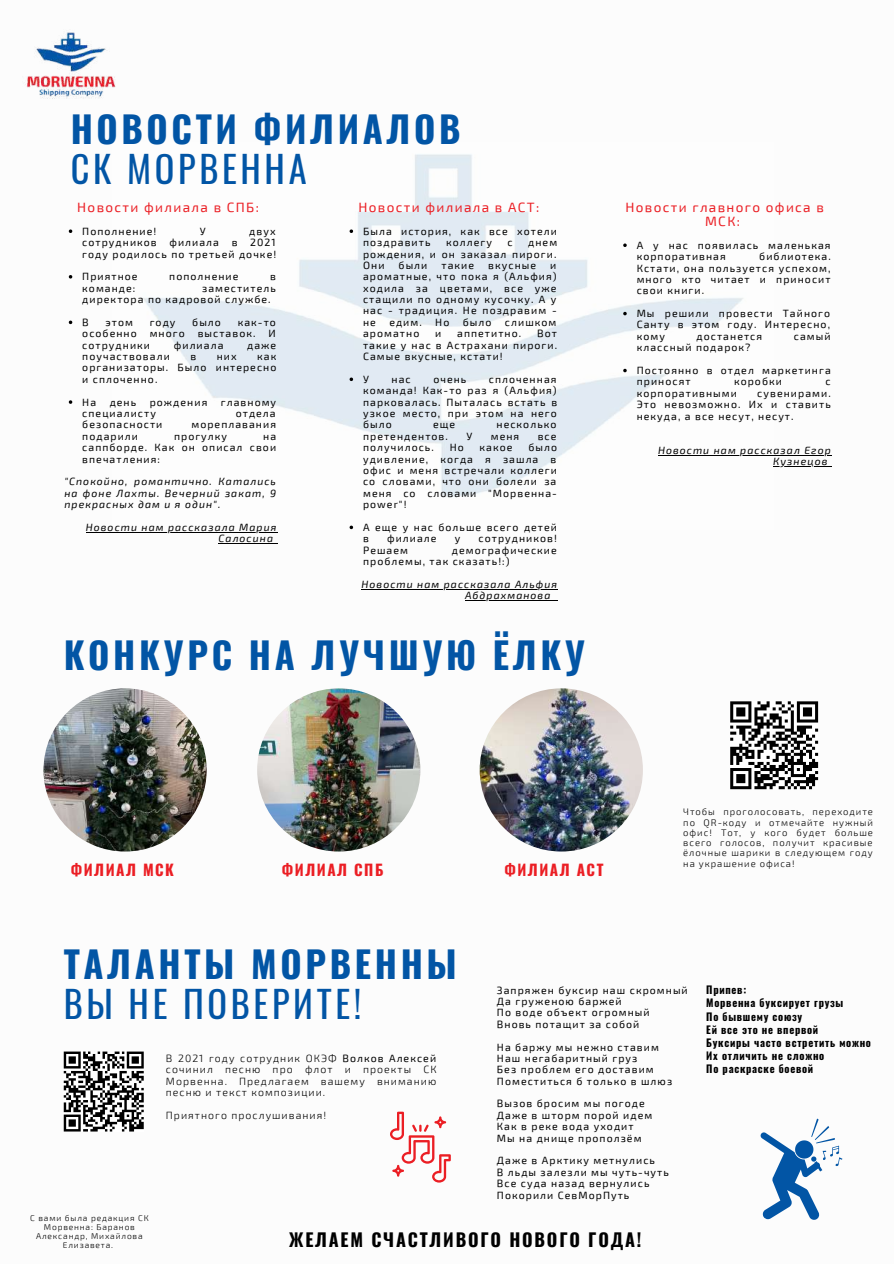
<style>
.page{position:relative;width:894px;height:1264px;background:#fff}
.page>*{position:absolute;margin:0;border:0;box-sizing:border-box;transform-origin:0 0}
.t1{font:700 36.45px "Oswald";letter-spacing:.1em;color:#0255a5}
.t2{font:36.45px "Oswald";letter-spacing:.1em;color:#0255a5}
.t3{font:700 18px "Oswald";letter-spacing:.1em;color:#000}
.t4{font:700 15.15px "Oswald";letter-spacing:.1em;color:#eb1e24}
.t5{font:13.5px/14px "Exo 2";letter-spacing:.1em;color:#eb1e24;text-align:center}
.t6{font:10.5px/11.4px "Exo 2";letter-spacing:.1em;color:#000;text-align:justify}
.t7{font:italic 10.5px/11.4px "Exo 2";letter-spacing:.1em;color:#000}
.t8{font:300 10.5px/11.4px "Exo 2";letter-spacing:.1em;color:#000;text-align:justify}
.t9{font:700 10.5px/13.2px "Oswald";letter-spacing:.07em;color:#000}
.t10{font:300 9.45px/10.2px "Exo 2";letter-spacing:.1em;color:#000;text-align:justify}
.t11{font:300 8.4px/9.1px "Exo 2";letter-spacing:.1em;color:#000;text-align:center}
.s1{font-weight:400}
</style>
<div class="page">
<img style="left:25px;top:32px;width:91px;height:67px">
<img style="left:143px;top:154px;width:630px;height:374px">
<img style="left:43px;top:688px;width:164px;height:163px;border-radius:50%">
<img style="left:257px;top:688px;width:163px;height:163px;border-radius:50%">
<img style="left:479px;top:688px;width:163px;height:163px;border-radius:50%">
<svg style="left:730px;top:701px;width:87px;height:88px"></svg>
<svg style="left:390px;top:1111px;width:60px;height:71px"></svg>
<svg style="left:760px;top:1118px;width:82px;height:101px"></svg>
<svg style="left:64px;top:1051px;width:80px;height:80px"></svg>
<svg style="left:69px;top:229px;width:3px;height:4px"></svg>
<svg style="left:69px;top:320px;width:3px;height:4px"></svg>
<svg style="left:69px;top:400px;width:3px;height:4px"></svg>
<hr style="left:86px;top:531px;width:191px;height:1px;background:#000">
<hr style="left:218px;top:543px;width:56px;height:1px;background:#000">
<svg style="left:349px;top:229px;width:4px;height:4px"></svg>
<svg style="left:349px;top:377px;width:4px;height:4px"></svg>
<svg style="left:349px;top:525px;width:4px;height:4px"></svg>
<hr style="left:361px;top:588px;width:197px;height:1px;background:#000">
<hr style="left:465px;top:600px;width:86px;height:1px;background:#000">
<svg style="left:623px;top:243px;width:3px;height:4px"></svg>
<hr style="left:657px;top:454px;width:174px;height:1px;background:#000">
<hr style="left:773px;top:466px;width:55px;height:1px;background:#000">
<h1 class="t1" style="left:71px;top:101px;width:391px">НОВОСТИ ФИЛИАЛОВ</h1>
<h1 class="t2" style="left:71px;top:140px;width:237px">СК МОРВЕННА</h1>
<p class="t5" style="left:77px;top:199px;width:183px">Новости филиала в СПБ:</p>
<p class="t6" style="left:82px;top:225px;width:76px">Пополнение!</p>
<p class="t6" style="left:200px;top:225px;width:7px">У</p>
<p class="t6" style="left:82px;top:225px;width:195px;text-indent:167px">двух сотрудников филиала в 2021 году родилось по третьей дочке!</p>
<p class="t6" style="left:82px;top:270px;width:57px">Приятное</p>
<p class="t6" style="left:169px;top:270px;width:71px">пополнение</p>
<p class="t6" style="left:270px;top:270px;width:7px">в</p>
<p class="t6" style="left:82px;top:282px;width:55px">команде:</p>
<p class="t6" style="left:82px;top:282px;width:195px;text-indent:120px">заместитель директора по кадровой службе.</p>
<p class="t6" style="left:82px;top:316px;width:8px">В</p>
<p class="t6" style="left:105px;top:316px;width:29px">этом</p>
<p class="t6" style="left:150px;top:316px;width:27px">году</p>
<p class="t6" style="left:192px;top:316px;width:30px">было</p>
<p class="t6" style="left:82px;top:316px;width:195px;text-indent:155px">как-то особенно много выставок. И сотрудники</p>
<p class="t6" style="left:174px;top:339px;width:51px">филиала</p>
<p class="t6" style="left:247px;top:339px;width:31px">даже</p>
<p class="t6" style="left:82px;top:350px;width:196px;text-indent:175px">как организаторы. Было интересно и сплоченно.</p>
<p class="t6" style="left:82px;top:396px;width:15px">На</p>
<p class="t6" style="left:110px;top:396px;width:28px">день</p>
<p class="t6" style="left:150px;top:396px;width:59px">рождения</p>
<p class="t6" style="left:221px;top:396px;width:57px">главному</p>
<p class="t6" style="left:82px;top:407px;width:75px">специалисту</p>
<p class="t6" style="left:236px;top:407px;width:41px">отдела</p>
<p class="t6" style="left:82px;top:418px;width:82px">безопасности</p>
<p class="t6" style="left:191px;top:418px;width:86px">мореплавания</p>
<p class="t6" style="left:82px;top:430px;width:57px">подарили</p>
<p class="t6" style="left:174px;top:430px;width:55px">прогулку</p>
<p class="t6" style="left:82px;top:350px;width:89px">поучаствовали</p>
<p class="t6" style="left:190px;top:350px;width:7px">в</p>
<p class="t6" style="left:217px;top:350px;width:21px">них</p>
<p class="t6" style="left:82px;top:430px;width:195px;text-indent:181px">на саппборде. Как он описал свои впечатления:</p>
<p class="t7" style="left:64px;top:475px;width:213px;text-align:justify">"Спокойно, романтично. Катались на фоне Лахты. Вечерний закат, 9 прекрасных дам и я один".</p>
<p class="t7" style="left:218px;top:521px;width:59px;text-indent:-133px">Новости нам рассказала Мария<br>Салосина</p>
<p class="t5" style="left:358px;top:199px;width:182px">Новости филиала в АСТ:</p>
<p class="t6" style="left:363px;top:225px;width:195px">Была история, как все хотели поздравить</p>
<p class="t6" style="left:363px;top:236px;width:196px;text-indent:165px">днем рождения, и он заказал пироги.<br>Они</p>
<p class="t6" style="left:446px;top:236px;width:47px">коллегу</p>
<p class="t6" style="left:507px;top:236px;width:7px">с</p>
<p class="t6" style="left:398px;top:259px;width:30px">были</p>
<p class="t6" style="left:441px;top:259px;width:34px">такие</p>
<p class="t6" style="left:488px;top:259px;width:49px">вкусные</p>
<p class="t6" style="left:363px;top:259px;width:195px;text-indent:187px">и ароматные, что пока я (Альфия) ходила за цветами, все уже стащили по одному кусочку. А у нас - традиция. Не поздравим - не</p>
<p class="t6" style="left:389px;top:316px;width:34px">едим.</p>
<p class="t6" style="left:435px;top:316px;width:16px">Но</p>
<p class="t6" style="left:462px;top:316px;width:30px">было</p>
<p class="t6" style="left:505px;top:316px;width:53px">слишком</p>
<p class="t6" style="left:363px;top:327px;width:58px">ароматно</p>
<p class="t6" style="left:435px;top:327px;width:8px">и</p>
<p class="t6" style="left:457px;top:327px;width:66px">аппетитно.</p>
<p class="t6" style="left:363px;top:327px;width:195px;text-indent:174px">Вот такие у нас в Астрахани пироги.<br>Самые вкусные, кстати!</p>
<p class="t6" style="left:363px;top:373px;width:7px">У</p>
<p class="t6" style="left:391px;top:373px;width:21px">нас</p>
<p class="t6" style="left:433px;top:373px;width:35px">очень</p>
<p class="t6" style="left:363px;top:373px;width:196px;text-indent:126px">сплоченная команда! Как-то раз я (Альфия) парковалась. Пыталась встать в узкое место, при этом на него было</p>
<p class="t6" style="left:433px;top:418px;width:24px">еще</p>
<p class="t6" style="left:496px;top:418px;width:61px">несколько</p>
<p class="t6" style="left:363px;top:430px;width:86px">претендентов.</p>
<p class="t6" style="left:466px;top:430px;width:7px">У</p>
<p class="t6" style="left:490px;top:430px;width:30px">меня</p>
<p class="t6" style="left:537px;top:430px;width:20px">все</p>
<p class="t6" style="left:363px;top:441px;width:72px">получилось.</p>
<p class="t6" style="left:449px;top:441px;width:16px">Но</p>
<p class="t6" style="left:479px;top:441px;width:34px">какое</p>
<p class="t6" style="left:363px;top:441px;width:195px;text-indent:165px">было удивление, когда я зашла в офис и меня встречали коллеги со словами, что они болели за меня со словами "Морвенна&shy;power"!</p>
<p class="t6" style="left:363px;top:521px;width:195px">А еще у нас больше всего детей в</p>
<p class="t6" style="left:387px;top:532px;width:51px">филиале</p>
<p class="t6" style="left:454px;top:532px;width:7px">у</p>
<p class="t6" style="left:478px;top:532px;width:80px">сотрудников!</p>
<p class="t6" style="left:363px;top:544px;width:46px">Решаем</p>
<p class="t6" style="left:363px;top:544px;width:195px;text-indent:89px">демографические проблемы, так сказать!:)</p>
<p class="t7" style="left:465px;top:578px;width:94px;text-indent:-103px">Новости нам рассказала Альфия<br>Абдрахманова</p>
<h1 class="t1" style="left:64px;top:626px;width:522px">КОНКУРС НА ЛУЧШУЮ ЁЛКУ</h1>
<p class="t5" style="left:625px;top:199px;width:200px">Новости главного офиса в<br>МСК:</p>
<p class="t6" style="left:636px;top:239px;width:195px">А у нас появилась маленькая корпоративная</p>
<p class="t6" style="left:636px;top:250px;width:195px;text-indent:122px">библиотека.<br>Кстати, она пользуется успехом, много кто читает и приносит свои книги.</p>
<p class="t6" style="left:636px;top:307px;width:195px">Мы решили провести Тайного Санту в этом году. Интересно, кому</p>
<p class="t6" style="left:696px;top:330px;width:67px">достанется</p>
<p class="t6" style="left:793px;top:330px;width:38px">самый</p>
<p class="t6" style="left:636px;top:336px;width:195px;line-height:22.8px">классный подарок?<br>Постоянно в отдел маркетинга</p>
<p class="t6" style="left:636px;top:375px;width:55px">приносят</p>
<p class="t6" style="left:733px;top:375px;width:49px">коробки</p>
<p class="t6" style="left:825px;top:375px;width:7px">с</p>
<p class="t6" style="left:636px;top:387px;width:102px">корпоративными</p>
<p class="t6" style="left:636px;top:387px;width:195px;text-indent:120px">сувенирами.<br>Это невозможно. Их и ставить некуда, а все несут, несут.</p>
<p class="t7" style="left:773px;top:444px;width:59px;text-indent:-115px">Новости нам рассказал Егор<br>Кузнецов</p>
<h3 class="t4" style="left:71px;top:857px;width:105px">ФИЛИАЛ МСК</h3>
<h3 class="t4" style="left:282px;top:857px;width:103px">ФИЛИАЛ СПБ</h3>
<h3 class="t4" style="left:504px;top:857px;width:100px">ФИЛИАЛ АСТ</h3>
<p class="t10" style="left:683px;top:806px;width:191px">Чтобы проголосовать, переходите по QR-коду и отмечайте нужный офис! Тот, у кого будет больше всего голосов, получит красивые ёлочные шарики в следующем году на украшение офиса!</p>
<h1 class="t1" style="left:64px;top:935px;width:394px">ТАЛАНТЫ МОРВЕННЫ</h1>
<h1 class="t2" style="left:64px;top:975px;width:299px">ВЫ НЕ ПОВЕРИТЕ!</h1>
<p class="t8" style="left:166px;top:1051px;width:272px">В 2021 году сотрудник ОКЭФ <span class="s1">Волков Алексей </span>сочинил песню про флот и проекты СК Морвенна. Предлагаем вашему вниманию песню и текст композиции.</p>
<p class="t8" style="left:166px;top:1108px;width:162px">Приятного прослушивания!</p>
<p class="t6" style="left:497px;top:983px;width:192px;text-align:left">Запряжен буксир наш скромный<br>Да груженою баржей<br>По воде объект огромный<br>Вновь потащит за собой</p>
<p class="t6" style="left:497px;top:1040px;width:177px;text-align:left">На баржу мы нежно ставим<br>Наш негабаритный груз<br>Без проблем его доставим<br>Поместиться б только в шлюз</p>
<p class="t6" style="left:497px;top:1097px;width:157px;text-align:left">Вызов бросим мы погоде<br>Даже в шторм порой идем<br>Как в реке вода уходит<br>Мы на днище проползём</p>
<p class="t6" style="left:497px;top:1154px;width:173px;text-align:left">Даже в Арктику метнулись<br>В льды залезли мы чуть-чуть<br>Все суда назад вернулись<br>Покорили СевМорПуть</p>
<p class="t11" style="left:30px;top:1212px;width:120px">С вами была редакция СК<br>Морвенна: Баранов<br>Александр, Михайлова<br>Елизавета.</p>
<h2 class="t3" style="left:289px;top:1225px;width:353px">ЖЕЛАЕМ СЧАСТЛИВОГО НОВОГО ГОДА!</h2>
<p class="t9" style="left:706px;top:982px;width:166px">Припев:<br>Морвенна буксирует грузы<br>По бывшему союзу<br>Ей все это не впервой<br>Буксиры часто встретить можно<br>Их отличить не сложно<br>По раскраске боевой</p>
</div>
